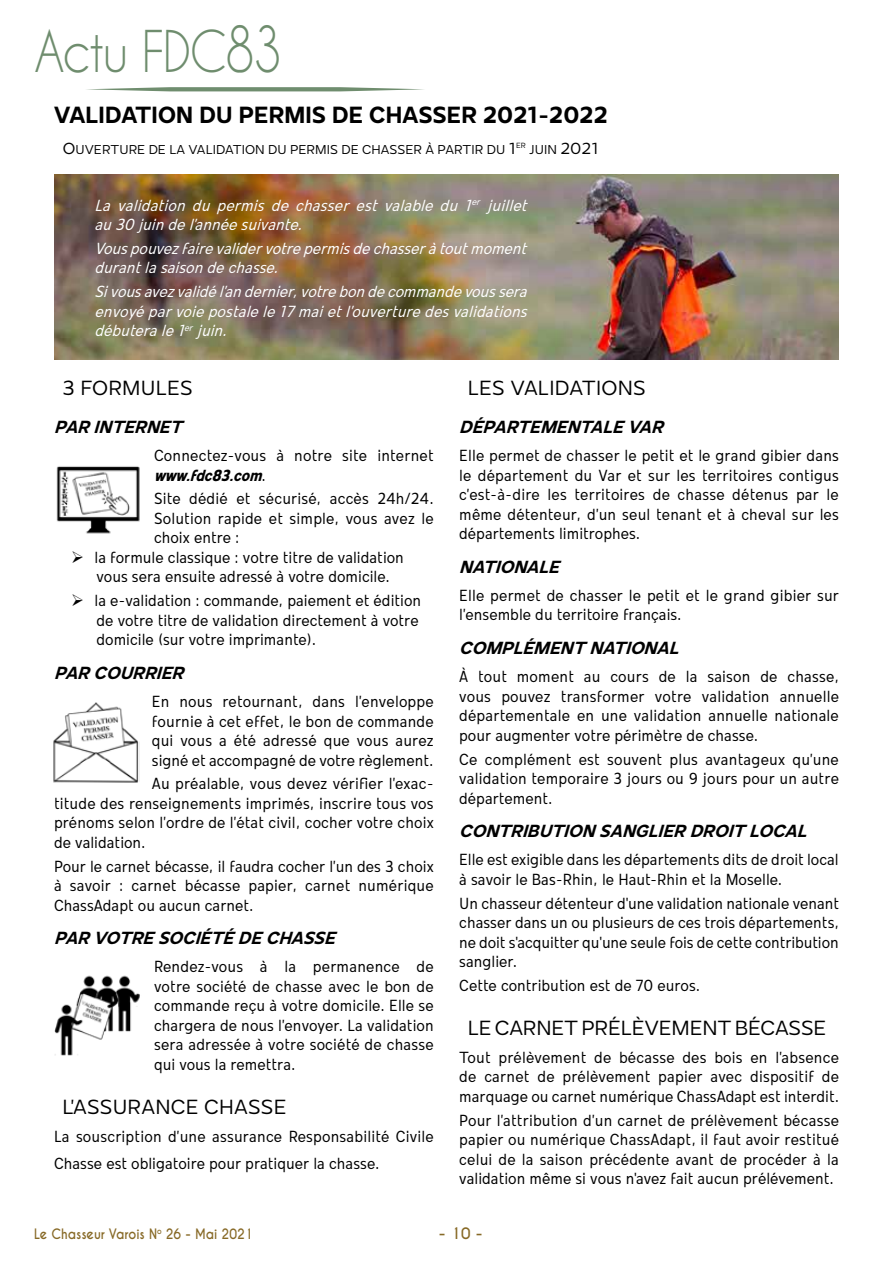
<style>
.page{position:relative;width:893px;height:1263px;background:#fff}
.page>*{position:absolute;margin:0;border:0;box-sizing:border-box;transform-origin:0 0}
.t1{font:54px "Caviar Dreams";letter-spacing:-.04em;color:#6f8d6e;scale:.9 1}
.t2{font:700 24px "Mollen Personal Use";letter-spacing:.01em;color:#000}
.t3{font:21px "Mollen Personal Use";letter-spacing:.01em;color:#000}
.t4{font:italic 700 18px "Mollen Personal Use";color:#000}
.t5{font:condensed 16.5px/19.5px "Mollen Personal Use";color:#000;text-align:justify}
.t6{font:italic condensed 16.5px/19.5px "Mollen Personal Use";color:#fff}
.t7{font:700 15px "Caviar Dreams";color:#876926}
.t8{font:700 13.5px "Caviar Dreams";color:#876926;scale:.9 1}
.t9{font:13.2px "Mollen Personal Use Regular SC800";letter-spacing:.005em;color:#000}
.s1{font-size:59.4px}
.s2{font-size:16.5px}
.s3{font-weight:700;font-style:italic}
</style>
<div class="page">
<img style="left:56px;top:466px;width:84px;height:68px">
<img style="left:53px;top:702px;width:86px;height:81px">
<img style="left:54px;top:975px;width:86px;height:81px">
<img style="left:54px;top:175px;width:785px;height:184px">
<svg style="left:86px;top:87px;width:338px;height:4px"></svg>
<h1 class="t1" style="left:34px;top:19px;width:278px">Actu FDC<span class="s1">83</span></h1>
<h2 class="t2" style="left:54px;top:101px;width:555px">VALIDATION DU PERMIS DE CHASSER 2021-2022</h2>
<p class="t9" style="left:63px;top:142px;width:538px"><span class="s2">O</span>UVERTURE DE LA VALIDATION DU PERMIS DE CHASSER À PARTIR DU <span class="s2">1</span><sup>ER</sup> JUIN <span class="s2">2021</span></p>
<p class="t6" style="left:94px;top:195px;width:438px">La validation du permis de chasser est valable du 1<sup>er</sup> juillet au30 juindel’annéesuivante.</p>
<p class="t6" style="left:95px;top:238px;width:438px">Vouspouvezfairevalidervotrepermisdechasseràtoutmoment durantlasaisondechasse.</p>
<p class="t6" style="left:95px;top:282px;width:438px;text-align:justify">Sivousavezvalidél’andernier,votrebondecommandevoussera envoyéparvoiepostalele17maietl’ouverturedesvalidations débuterale1<sup>er</sup> juin.</p>
<p class="t3" style="left:63px;top:376px;width:132px">3 FORMULES</p>
<p class="t4" style="left:54px;top:417px;width:135px">PAR INTERNET</p>
<p class="t5" style="left:154px;top:446px;width:281px">Connectez-vous à notre site internet <span class="s3">www.fdc83.com</span>.</p>
<p class="t5" style="left:154px;top:489px;width:281px">Site dédié et sécurisé, accès 24h/24.</p>
<p class="t5" style="left:154px;top:508px;width:281px">Solution rapide et simple, vous avez le</p>
<p class="t5" style="left:154px;top:528px;width:87px">choix entre :</p>
<p class="t5" style="left:95px;top:547px;width:311px">la formule classique : votre titre de validation</p>
<p class="t5" style="left:97px;top:567px;width:295px">vous sera ensuite adressé à votre domicile.</p>
<p class="t5" style="left:95px;top:591px;width:328px;text-align:left">la e-validation : commande, paiement et édition de votre titre de validation directement à votre domicile (sur votre imprimante).</p>
<p class="t4" style="left:54px;top:663px;width:136px">PAR COURRIER</p>
<p class="t5" style="left:152px;top:691px;width:283px">En nous retournant, dans l’enveloppe fournie à cet effet, le bon de commande qui vous a été adressé que vous aurez signé et accompagné de votre règlement.</p>
<p class="t5" style="left:54px;top:774px;width:381px;text-indent:98px">Au préalable, vous devez vérifier l’exac&shy;titude des renseignements imprimés, inscrire tous vos prénoms selon l’ordre de l’état civil, cocher votre choix de validation.</p>
<p class="t5" style="left:54px;top:856px;width:381px">Pour le carnet bécasse, il faudra cocher l’un des 3 choix à savoir : carnet bécasse papier, carnet numérique ChassAdapt ou aucun carnet.</p>
<p class="t4" style="left:54px;top:928px;width:288px">PAR VOTRE SOCIÉTÉ DE CHASSE</p>
<p class="t5" style="left:154px;top:957px;width:281px">Rendez-vous à la permanence de votre société de chasse avec le bon de commande reçu à votre domicile. Elle se chargera de nous l’envoyer. La validation sera adressée à votre société de chasse qui vous la remettra.</p>
<p class="t3" style="left:63px;top:1095px;width:225px">L’ASSURANCE CHASSE</p>
<p class="t5" style="left:54px;top:1122px;width:381px;line-height:27px">La souscription d’une assurance Responsabilité Civile<br>Chasse est obligatoire pour pratiquer la chasse.</p>
<p class="t3" style="left:468px;top:376px;width:179px">LES VALIDATIONS</p>
<p class="t4" style="left:459px;top:417px;width:211px">DÉPARTEMENTALE VAR</p>
<p class="t5" style="left:459px;top:446px;width:381px">Elle permet de chasser le petit et le grand gibier dans le département du Var et sur les territoires contigus c’est-à-dire les territoires de chasse détenus par le même détenteur, d’un seul tenant et à cheval sur les départements limitrophes.</p>
<p class="t4" style="left:459px;top:557px;width:107px">NATIONALE</p>
<p class="t5" style="left:459px;top:585px;width:381px">Elle permet de chasser le petit et le grand gibier sur l’ensemble du territoire français.</p>
<p class="t4" style="left:459px;top:638px;width:226px">COMPLÉMENT NATIONAL</p>
<p class="t5" style="left:459px;top:667px;width:381px">À tout moment au cours de la saison de chasse, vous pouvez transformer votre validation annuelle départementale en une validation annuelle nationale pour augmenter votre périmètre de chasse.</p>
<p class="t5" style="left:459px;top:749px;width:381px">Ce complément est souvent plus avantageux qu’une validation temporaire 3 jours ou 9 jours pour un autre département.</p>
<p class="t4" style="left:459px;top:821px;width:354px">CONTRIBUTION SANGLIER DROIT LOCAL</p>
<p class="t5" style="left:459px;top:850px;width:381px">Elle est exigible dans les départements dits de droit local à savoir le Bas-Rhin, le Haut-Rhin et la Moselle.</p>
<p class="t5" style="left:459px;top:893px;width:381px">Un chasseur détenteur d'une validation nationale venant chasser dans un ou plusieurs de ces trois départements, ne doit s'acquitter qu'une seule fois de cette contribution sanglier.</p>
<p class="t5" style="left:459px;top:975px;width:242px">Cette contribution est de 70 euros.</p>
<p class="t3" style="left:468px;top:1016px;width:360px">LE CARNET PRÉLÈVEMENT BÉCASSE</p>
<p class="t5" style="left:459px;top:1047px;width:381px">Tout prélèvement de bécasse des bois en l’absence de carnet de prélèvement papier avec dispositif de marquage ou carnet numérique ChassAdapt est interdit.</p>
<p class="t5" style="left:459px;top:1110px;width:381px">Pour l’attribution d’un carnet de prélèvement bécasse papier ou numérique ChassAdapt, il faut avoir restitué celui de la saison précédente avant de procéder à la validation même si vous n'avez fait aucun prélévement.</p>
<p class="t8" style="left:34px;top:1225px;width:245px">Le Chasseur Varois N<sup>o</sup> 26 - Mai 2021</p>
<p class="t7" style="left:439px;top:1224px;width:45px">- 10 -</p>
</div>
